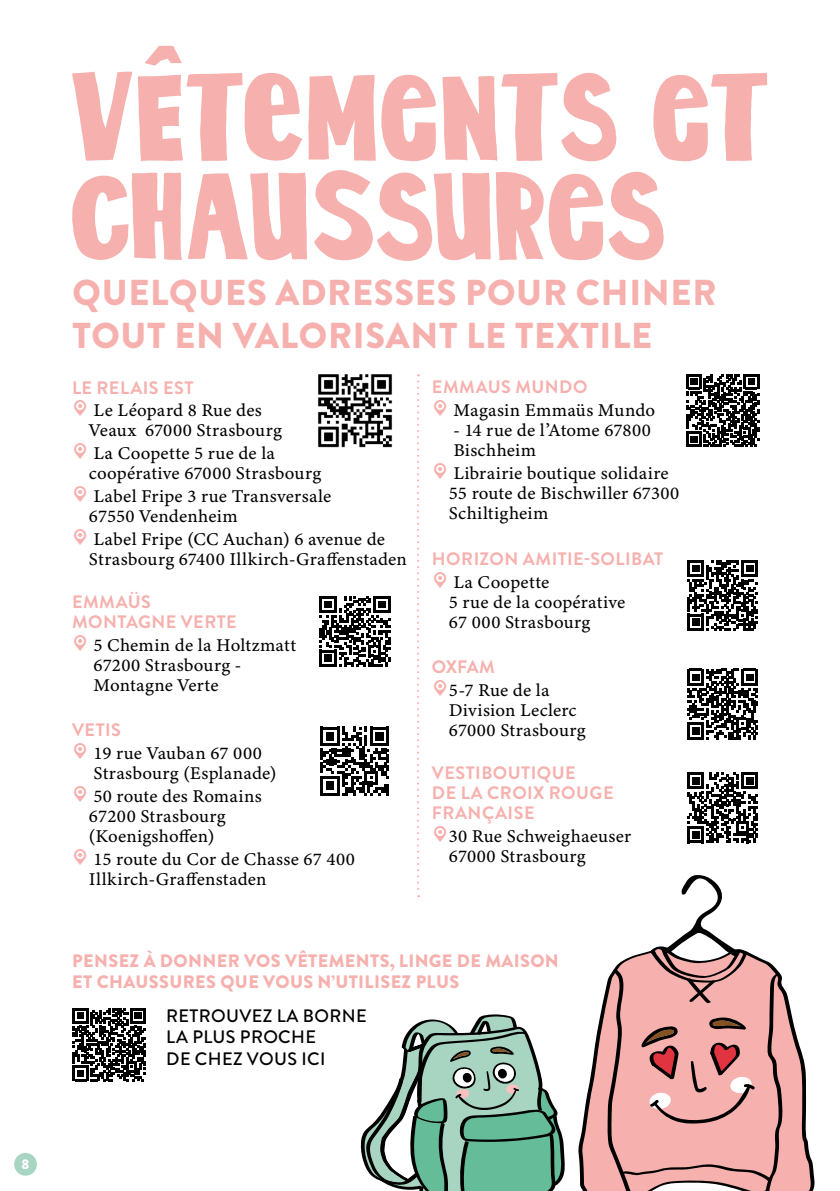
<style>
.page{position:relative;width:840px;height:1191px;background:#fff}
.page>*{position:absolute;margin:0;border:0;box-sizing:border-box;transform-origin:0 0}
.t1{font:900 36px/43.2px "Brandon Grotesque";letter-spacing:.02em;color:#f6b1ae}
.t2{font:18px/20px "Minion Variable Concept";letter-spacing:.01em;color:#000}
.t3{font:700 18px/20px "Brandon Grotesque";letter-spacing:.025em;color:#f6b1ae}
.t4{font:900 18px/21.6px "Brandon Grotesque";letter-spacing:.02em;color:#f6b1ae}
.t5{font:500 18px/21.6px "Brandon Grotesque";letter-spacing:.02em;color:#000}
.t6{font:900 14px "Brandon Grotesque";color:#fff}
.s1{font-family:"Web Hosting Hub Glyphs";font-size:16px;color:#f6b1ae}
</style>
<div class="page">
<div style="left:14px;top:1153px;width:23px;height:22px;background:#a7d5c2;border-radius:50%"></div>
<svg style="left:73px;top:1008px;width:73px;height:73px"></svg>
<svg style="left:417px;top:374px;width:2px;height:523px"></svg>
<svg style="left:578px;top:983px;width:236px;height:208px"></svg>
<svg style="left:607px;top:875px;width:205px;height:316px"></svg>
<svg style="left:653px;top:73px;width:113px;height:88px"></svg>
<svg style="left:308px;top:75px;width:67px;height:86px"></svg>
<svg style="left:381px;top:75px;width:54px;height:86px"></svg>
<svg style="left:138px;top:73px;width:164px;height:88px"></svg>
<svg style="left:442px;top:73px;width:174px;height:88px"></svg>
<svg style="left:72px;top:72px;width:60px;height:89px"></svg>
<svg style="left:608px;top:172px;width:55px;height:88px"></svg>
<svg style="left:188px;top:172px;width:119px;height:88px"></svg>
<svg style="left:314px;top:170px;width:288px;height:91px"></svg>
<svg style="left:72px;top:173px;width:110px;height:87px"></svg>
<svg style="left:145px;top:46px;width:37px;height:20px"></svg>
<svg style="left:360px;top:1014px;width:204px;height:177px"></svg>
<svg style="left:320px;top:726px;width:69px;height:69px"></svg>
<svg style="left:319px;top:596px;width:71px;height:71px"></svg>
<img style="left:318px;top:374px;width:75px;height:74px">
<svg style="left:686px;top:374px;width:72px;height:73px"></svg>
<svg style="left:687px;top:560px;width:70px;height:71px"></svg>
<svg style="left:687px;top:668px;width:70px;height:72px"></svg>
<svg style="left:687px;top:772px;width:70px;height:71px"></svg>
<p class="t6" style="left:22px;top:1153px;width:9px">8</p>
<h1 class="t1" style="left:72px;top:271px;width:645px">QUELQUES ADRESSES POUR CHINER<br>TOUT EN VALORISANT LE TEXTILE</h1>
<p class="t3" style="left:72px;top:377px;width:123px">LE RELAIS EST</p>
<p class="t2" style="left:89px;top:400px;width:194px;text-indent:-17px"><span class="s1">ӎ</span> Le Léopard 8 Rue des<br>Veaux 67000 Strasbourg</p>
<p class="t2" style="left:89px;top:443px;width:234px;text-indent:-17px"><span class="s1">ӎ</span> La Coopette 5 rue de la coopérative 67000 Strasbourg</p>
<p class="t2" style="left:89px;top:486px;width:244px;text-indent:-17px"><span class="s1">ӎ</span> Label Fripe 3 rue Transversale<br>67550 Vendenheim</p>
<p class="t2" style="left:89px;top:529px;width:319px;text-indent:-17px"><span class="s1">ӎ</span> Label Fripe (CC Auchan) 6 avenue de<br>Strasbourg 67400 Illkirch-Graffenstaden</p>
<p class="t3" style="left:72px;top:592px;width:166px">EMMAÜS<br>MONTAGNE VERTE</p>
<p class="t2" style="left:93px;top:634px;width:204px;text-indent:-22px"><span class="s1">ӎ</span> 5 Chemin de la Holtzmatt<br>67200 Strasbourg -<br>Montagne Verte</p>
<p class="t3" style="left:72px;top:720px;width:50px">VETIS</p>
<p class="t2" style="left:93px;top:743px;width:184px;text-indent:-22px"><span class="s1">ӎ</span> 19 rue Vauban 67 000<br>Strasbourg (Esplanade)</p>
<p class="t2" style="left:89px;top:786px;width:174px;text-indent:-17px"><span class="s1">ӎ</span> 50 route des Romains<br>67200 Strasbourg (Koenigshoffen)</p>
<p class="t2" style="left:89px;top:849px;width:267px;text-indent:-17px"><span class="s1">ӎ</span> 15 route du Cor de Chasse 67 400<br>Illkirch-Graffenstaden</p>
<p class="t3" style="left:431px;top:377px;width:157px">EMMAUS MUNDO</p>
<p class="t2" style="left:431px;top:400px;width:225px"><span class="s1">ӎ</span> Magasin Emmaüs Mundo</p>
<p class="t2" style="left:453px;top:420px;width:199px">- 14 rue de l’Atome 67800<br>Bischheim</p>
<p class="t2" style="left:448px;top:463px;width:232px;text-indent:-17px"><span class="s1">ӎ</span> Librairie boutique solidaire<br>55 route de Bischwiller 67300<br>Schiltigheim</p>
<p class="t3" style="left:431px;top:549px;width:233px">HORIZON AMITIE-SOLIBAT</p>
<p class="t2" style="left:448px;top:571px;width:178px;text-indent:-17px"><span class="s1">ӎ</span> La Coopette<br>5 rue de la coopérative<br>67 000 Strasbourg</p>
<p class="t3" style="left:431px;top:657px;width:65px">OXFAM</p>
<p class="t2" style="left:448px;top:680px;width:138px;text-indent:-17px"><span class="s1">ӎ</span>5-7 Rue de la<br>Division Leclerc<br>67000 Strasbourg</p>
<p class="t3" style="left:431px;top:763px;width:183px">VESTIBOUTIQUE<br>DE LA CROIX ROUGE<br>FRANÇAISE</p>
<p class="t2" style="left:448px;top:826px;width:184px;text-indent:-17px"><span class="s1">ӎ</span>30 Rue Schweighaeuser<br>67000 Strasbourg</p>
<p class="t4" style="left:72px;top:950px;width:488px">PENSEZ À DONNER VOS VÊTEMENTS, LINGE DE MAISON<br>ET CHAUSSURES QUE VOUS N’UTILISEZ PLUS</p>
<p class="t5" style="left:166px;top:1004px;width:202px">RETROUVEZ LA BORNE<br>LA PLUS PROCHE<br>DE CHEZ VOUS ICI</p>
</div>
